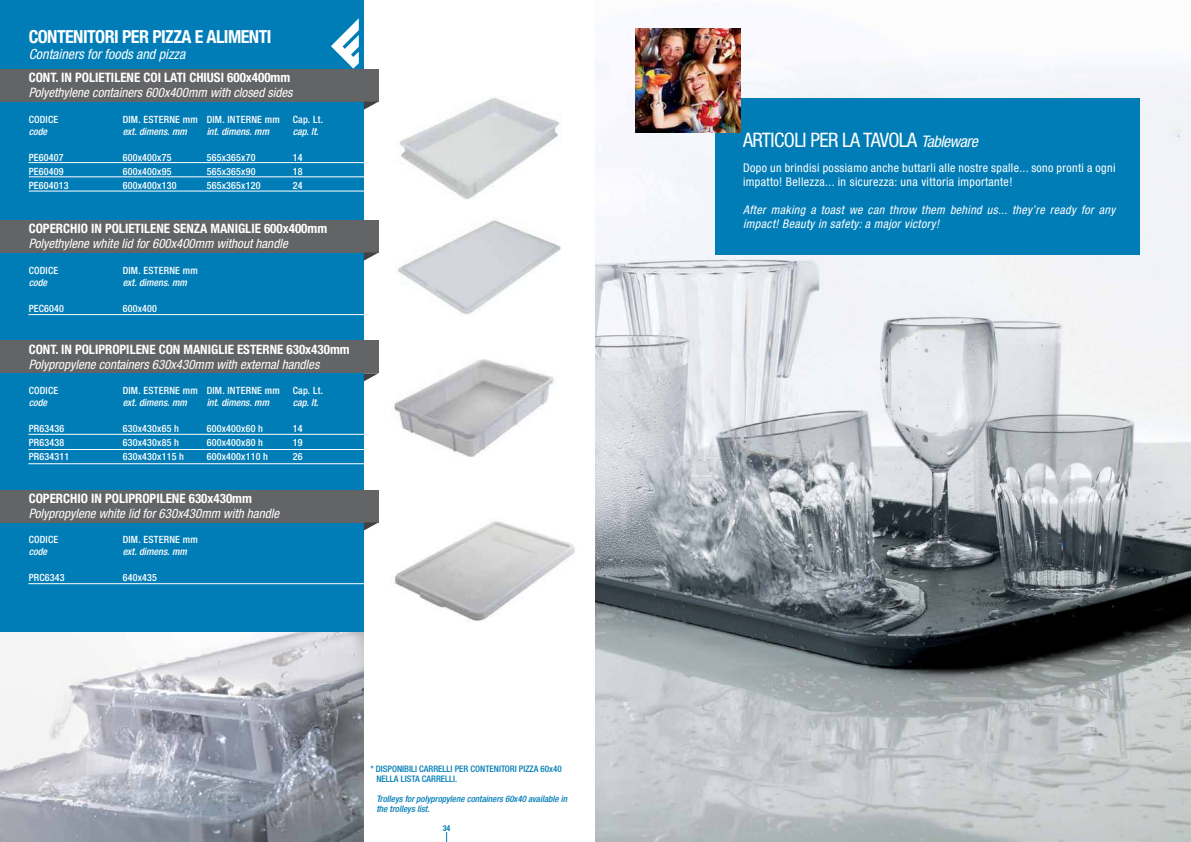
<style>
.page{position:relative;width:1191px;height:842px;background:#fff}
.page>*{position:absolute;margin:0;border:0;box-sizing:border-box;transform-origin:0 0}
.t1{font:condensed 20px "Helvetica Neue";color:#fff}
.t2{font:700 condensed 18px "Helvetica Neue";letter-spacing:-.03em;color:#fff}
.t3{font:italic condensed 16px "Helvetica Neue";letter-spacing:-.03em;color:#fff}
.t4{font:italic condensed 14px "Helvetica Neue";color:#fff}
.t5{font:italic condensed 13px "Helvetica Neue";color:#fff}
.t6{font:700 condensed 13px "Helvetica Neue";color:#fff}
.t7{font:condensed 12px/14px "Helvetica Neue";letter-spacing:.03em;color:#fff}
.t8{font:italic condensed 12px/14px "Helvetica Neue";letter-spacing:.03em;color:#fff}
.t9{font:500 condensed 10px "Helvetica Neue";letter-spacing:.02em;color:#fff}
.t10{font:italic 500 condensed 10px "Helvetica Neue";color:#fff}
.t11{font:italic 500 condensed 9px/10px "Helvetica Neue";color:#007db7}
.t12{font:500 condensed 9px/10px "Helvetica Neue";color:#007db7}
.t13{font:700 condensed 8px "Helvetica Neue";color:#007db7}
</style>
<div class="page">
<div style="left:0;top:0;width:364px;height:842px;background:#007db7"></div>
<img style="left:0;top:632px;width:364px;height:210px">
<img style="left:400px;top:97px;width:159px;height:103px">
<div style="left:0;top:69px;width:378px;height:33px;background:#636466"></div>
<svg style="left:364px;top:102px;width:14px;height:8px"></svg>
<hr style="left:28px;top:162px;width:343px;height:1px;background:#fff">
<hr style="left:29px;top:177px;width:343px;height:1px;background:#fff">
<hr style="left:29px;top:191px;width:343px;height:1px;background:#fff">
<div style="left:0;top:220px;width:378px;height:33px;background:#636466"></div>
<svg style="left:364px;top:253px;width:14px;height:8px"></svg>
<hr style="left:28px;top:314px;width:343px;height:1px;background:#fff">
<img style="left:397px;top:220px;width:164px;height:95px">
<img style="left:394px;top:359px;width:160px;height:98px">
<svg style="left:331px;top:18px;width:28px;height:51px"></svg>
<div style="left:0;top:341px;width:378px;height:32px;background:#636466"></div>
<svg style="left:364px;top:373px;width:14px;height:8px"></svg>
<hr style="left:28px;top:434px;width:343px;height:1px;background:#fff">
<hr style="left:28px;top:449px;width:343px;height:1px;background:#fff">
<hr style="left:28px;top:463px;width:343px;height:1px;background:#fff">
<div style="left:0;top:490px;width:378px;height:32px;background:#636466"></div>
<svg style="left:364px;top:522px;width:14px;height:8px"></svg>
<hr style="left:28px;top:583px;width:343px;height:1px;background:#fff">
<img style="left:394px;top:521px;width:181px;height:100px">
<img style="left:595px;top:9px;width:596px;height:833px">
<div style="left:715px;top:98px;width:425px;height:157px;background:#007db7"></div>
<img style="left:635px;top:28px;width:105px;height:105px">
<h2 class="t2" style="left:29px;top:25px;width:244px">CONTENITORI PER PIZZA E ALIMENTI</h2>
<h3 class="t4" style="left:29px;top:46px;width:158px">Containers for foods and pizza</h3>
<h3 class="t6" style="left:29px;top:69px;width:263px">CONT. IN POLIETILENE COI LATI CHIUSI 600x400mm</h3>
<h3 class="t5" style="left:29px;top:85px;width:265px">Polyethylene containers 600x400mm with closed sides</h3>
<p class="t9" style="left:29px;top:113px;width:31px">CODICE</p>
<p class="t9" style="left:123px;top:113px;width:159px">DIM. ESTERNE mm DIM. INTERNE mm</p>
<p class="t9" style="left:293px;top:113px;width:32px">Cap. Lt.</p>
<p class="t10" style="left:29px;top:125px;width:20px">code</p>
<p class="t10" style="left:123px;top:125px;width:66px">ext. dimens. mm</p>
<p class="t10" style="left:207px;top:125px;width:64px">int. dimens. mm</p>
<p class="t10" style="left:293px;top:125px;width:27px">cap. lt.</p>
<p class="t9" style="left:29px;top:151px;width:37px">PE60407</p>
<p class="t9" style="left:123px;top:151px;width:50px">600x400x75</p>
<p class="t9" style="left:207px;top:151px;width:50px">565x365x70</p>
<p class="t9" style="left:293px;top:151px;width:11px">14</p>
<p class="t9" style="left:29px;top:165px;width:37px">PE60409</p>
<p class="t9" style="left:123px;top:165px;width:50px">600x400x95</p>
<p class="t9" style="left:207px;top:165px;width:50px">565x365x90</p>
<p class="t9" style="left:293px;top:165px;width:11px">18</p>
<p class="t9" style="left:29px;top:179px;width:42px">PE604013</p>
<p class="t9" style="left:123px;top:179px;width:55px">600x400x130</p>
<p class="t9" style="left:207px;top:179px;width:55px">565x365x120</p>
<p class="t9" style="left:293px;top:179px;width:11px">24</p>
<h3 class="t6" style="left:29px;top:220px;width:300px">COPERCHIO IN POLIETILENE SENZA MANIGLIE 600x400mm</h3>
<h3 class="t5" style="left:29px;top:236px;width:260px">Polyethylene white lid for 600x400mm without handle</h3>
<p class="t9" style="left:29px;top:264px;width:31px">CODICE</p>
<p class="t9" style="left:123px;top:264px;width:77px">DIM. ESTERNE mm</p>
<p class="t10" style="left:29px;top:276px;width:20px">code</p>
<p class="t10" style="left:123px;top:276px;width:66px">ext. dimens. mm</p>
<p class="t9" style="left:29px;top:302px;width:37px">PEC6040</p>
<p class="t9" style="left:123px;top:302px;width:36px">600x400</p>
<h3 class="t6" style="left:29px;top:341px;width:322px">CONT. IN POLIPROPILENE CON MANIGLIE ESTERNE 630x430mm</h3>
<h3 class="t5" style="left:29px;top:357px;width:292px">Polypropylene containers 630x430mm with external handles</h3>
<p class="t9" style="left:29px;top:385px;width:31px">CODICE</p>
<p class="t9" style="left:123px;top:385px;width:159px">DIM. ESTERNE mm DIM. INTERNE mm</p>
<p class="t9" style="left:293px;top:385px;width:32px">Cap. Lt.</p>
<p class="t10" style="left:29px;top:397px;width:20px">code</p>
<p class="t10" style="left:123px;top:397px;width:66px">ext. dimens. mm</p>
<p class="t10" style="left:207px;top:397px;width:64px">int. dimens. mm</p>
<p class="t10" style="left:293px;top:397px;width:27px">cap. lt.</p>
<p class="t9" style="left:29px;top:423px;width:37px">PR63436</p>
<p class="t9" style="left:123px;top:423px;width:58px">630x430x65 h</p>
<p class="t9" style="left:207px;top:423px;width:58px">600x400x60 h</p>
<p class="t9" style="left:293px;top:423px;width:11px">14</p>
<p class="t9" style="left:29px;top:437px;width:37px">PR63438</p>
<p class="t9" style="left:123px;top:437px;width:58px">630x430x85 h</p>
<p class="t9" style="left:207px;top:437px;width:58px">600x400x80 h</p>
<p class="t9" style="left:293px;top:437px;width:11px">19</p>
<p class="t9" style="left:29px;top:451px;width:42px">PR634311</p>
<p class="t9" style="left:123px;top:451px;width:63px">630x430x115 h</p>
<p class="t9" style="left:207px;top:451px;width:63px">600x400x110 h</p>
<p class="t9" style="left:293px;top:451px;width:11px">26</p>
<h3 class="t6" style="left:29px;top:490px;width:225px">COPERCHIO IN POLIPROPILENE 630x430mm</h3>
<h3 class="t5" style="left:29px;top:506px;width:252px">Polypropylene white lid for 630x430mm with handle</h3>
<p class="t9" style="left:29px;top:534px;width:31px">CODICE</p>
<p class="t9" style="left:123px;top:534px;width:77px">DIM. ESTERNE mm</p>
<p class="t10" style="left:29px;top:546px;width:20px">code</p>
<p class="t10" style="left:123px;top:546px;width:66px">ext. dimens. mm</p>
<p class="t9" style="left:29px;top:572px;width:37px">PRC6343</p>
<p class="t9" style="left:123px;top:572px;width:36px">640x435</p>
<p class="t12" style="left:376px;top:764px;width:187px;text-indent:-6px">* DISPONIBILI CARRELLI PER CONTENITORI PIZZA 60x40<br>NELLA LISTA CARRELLI.</p>
<p class="t11" style="left:376px;top:794px;width:192px">Trolleys for polypropylene containers 60x40 available in the trolleys list.</p>
<p class="t13" style="left:443px;top:823px;width:9px">34</p>
<h1 class="t1" style="left:743px;top:129px;width:18px">Articoli</h1>
<h1 class="t1" style="left:810px;top:129px;width:63px">per latavola</h1>
<h3 class="t3" style="left:921px;top:132px;width:58px">Tableware</h3>
<p class="t7" style="left:743px;top:161px;width:374px">Dopo un brindisi possiamo anche buttarli alle nostre spalle... sono pronti a ogni impatto! Bellezza... in sicurezza: una vittoria importante!</p>
<p class="t8" style="left:743px;top:203px;width:374px">After making a toast we can throw them behind us... they’re ready for any impact! Beauty in safety: a major victory!</p>
</div>
